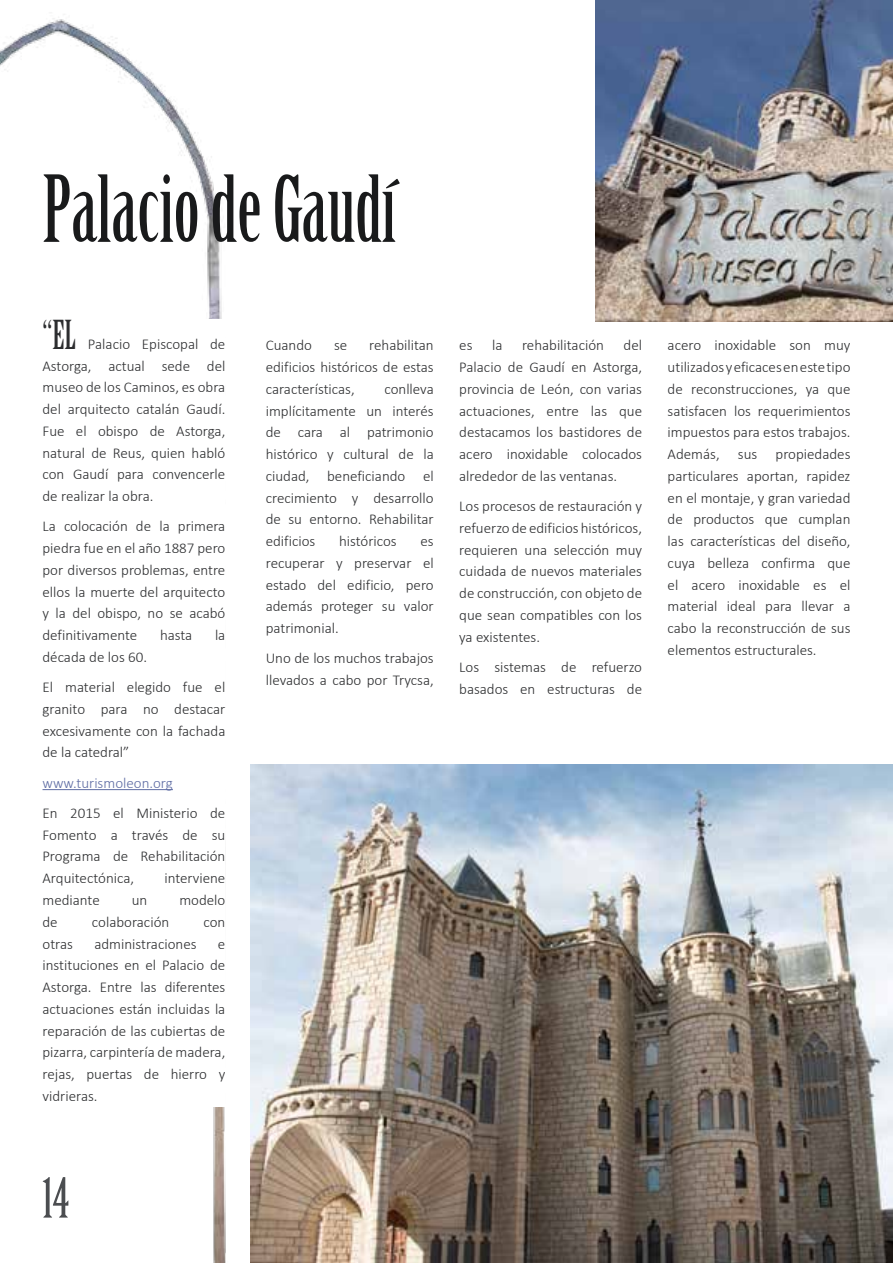
<style>
.page{position:relative;width:893px;height:1263px;background:#fff}
.page>*{position:absolute;margin:0;border:0;box-sizing:border-box;transform-origin:0 0}
.t1{font:90px "Birch Std";color:#191a1b}
.t2{font:54px "Birch Std";color:#4b4d50}
.t3{font:39px "Birch Std";color:#2c2d2f}
.t4{font:300 15px/21.8px "Calibri";color:#2c2d2f;text-align:justify}
.t5{font:300 15px "Calibri";color:#5f6da4}
</style>
<div class="page">
<img style="left:0;top:18px;width:266px;height:1245px">
<div style="left:43px;top:320px;width:182px;height:787px;background:#fff"></div>
<hr style="left:43px;top:789px;width:130px;height:1px;background:#5f6da4">
<img style="left:595px;top:0;width:298px;height:321px">
<img style="left:251px;top:765px;width:642px;height:498px">
<h1 class="t1" style="left:43px;top:158px;width:355px">Palacio de Gaudí</h1>
<h3 class="t3" style="left:43px;top:313px;width:35px">“EL</h3>
<p class="t4" style="left:43px;top:333px;width:184px;text-indent:45px">Palacio Episcopal de Astorga, actual sede del museo de los Caminos, es obra del arquitecto catalán Gaudí.<br>Fue el obispo de Astorga, natural de Reus, quien habló con Gaudí para convencerle de realizar la obra.</p>
<p class="t4" style="left:43px;top:515px;width:184px">La colocación de la primera piedra fue en el año 1887 pero por diversos problemas, entre ellos la muerte del arquitecto y la del obispo, no se acabó definitivamente</p>
<p class="t4" style="left:160px;top:624px;width:34px">hasta</p>
<p class="t4" style="left:215px;top:624px;width:12px">la</p>
<p class="t4" style="left:43px;top:642px;width:184px;line-height:30.3px">década de los 60.<br>El material elegido fue el</p>
<p class="t4" style="left:43px;top:698px;width:184px">granito para no destacar excesivamente con la fachada de la catedral”</p>
<p class="t5" style="left:43px;top:773px;width:132px">www.turismoleon.org</p>
<p class="t4" style="left:43px;top:802px;width:184px">En 2015 el Ministerio de Fomento a través de su Programa de Rehabilitación Arquitectónica,</p>
<p class="t4" style="left:164px;top:867px;width:63px">interviene</p>
<p class="t4" style="left:43px;top:889px;width:59px">mediante</p>
<p class="t4" style="left:132px;top:889px;width:17px">un</p>
<p class="t4" style="left:179px;top:889px;width:48px">modelo</p>
<p class="t4" style="left:43px;top:911px;width:17px">de</p>
<p class="t4" style="left:92px;top:911px;width:79px">colaboración</p>
<p class="t4" style="left:204px;top:911px;width:23px">con</p>
<p class="t4" style="left:43px;top:932px;width:32px">otras</p>
<p class="t4" style="left:94px;top:932px;width:104px">administraciones</p>
<p class="t4" style="left:43px;top:932px;width:184px;text-indent:175px">e instituciones en el Palacio de Astorga. Entre las diferentes actuaciones están incluidas la reparación de las cubiertas de pizarra, carpintería de madera, rejas, puertas de hierro y vidrieras.</p>
<h2 class="t2" style="left:43px;top:1167px;width:28px">14</h2>
<p class="t4" style="left:266px;top:334px;width:169px;text-indent:103px">rehabilitan edificios históricos de estas características,</p>
<p class="t4" style="left:266px;top:334px;width:48px">Cuando</p>
<p class="t4" style="left:334px;top:334px;width:15px">se</p>
<p class="t4" style="left:266px;top:378px;width:169px;text-indent:119px">conlleva implícitamente un interés de cara al patrimonio histórico y cultural de la ciudad, beneficiando el crecimiento y desarrollo de su entorno. Rehabilitar edificios</p>
<p class="t4" style="left:339px;top:530px;width:59px">históricos</p>
<p class="t4" style="left:266px;top:530px;width:169px;text-indent:155px">es recuperar y preservar el estado del edificio, pero además proteger su valor patrimonial.</p>
<p class="t4" style="left:266px;top:647px;width:169px">Uno de los muchos trabajos llevados a cabo por Trycsa,</p>
<p class="t4" style="left:459px;top:334px;width:15px">es</p>
<p class="t4" style="left:492px;top:334px;width:12px">la</p>
<p class="t4" style="left:522px;top:334px;width:84px">rehabilitación</p>
<p class="t4" style="left:459px;top:334px;width:184px;text-indent:164px">del Palacio de Gaudí en Astorga, provincia de León, con varias actuaciones, entre las que destacamos los bastidores de acero inoxidable colocados alrededor de las ventanas.</p>
<p class="t4" style="left:459px;top:495px;width:184px">Los procesos de restauración y refuerzo de edificios históricos, requieren una selección muy cuidada de nuevos materiales de construcción, con objeto de que sean compatibles con los ya existentes.</p>
<p class="t4" style="left:459px;top:656px;width:184px">Los sistemas de refuerzo basados en estructuras de</p>
<p class="t4" style="left:668px;top:334px;width:184px">acero inoxidable son muy utilizados y eficaces en este tipo de reconstrucciones, ya que satisfacen los requerimientos impuestos para estos trabajos.<br>Además, sus propiedades particulares aportan, rapidez en el montaje, y gran variedad de productos que cumplan las características del diseño, cuya belleza confirma que el acero inoxidable es el material ideal para llevar a cabo la reconstrucción de sus elementos estructurales.</p>
</div>
